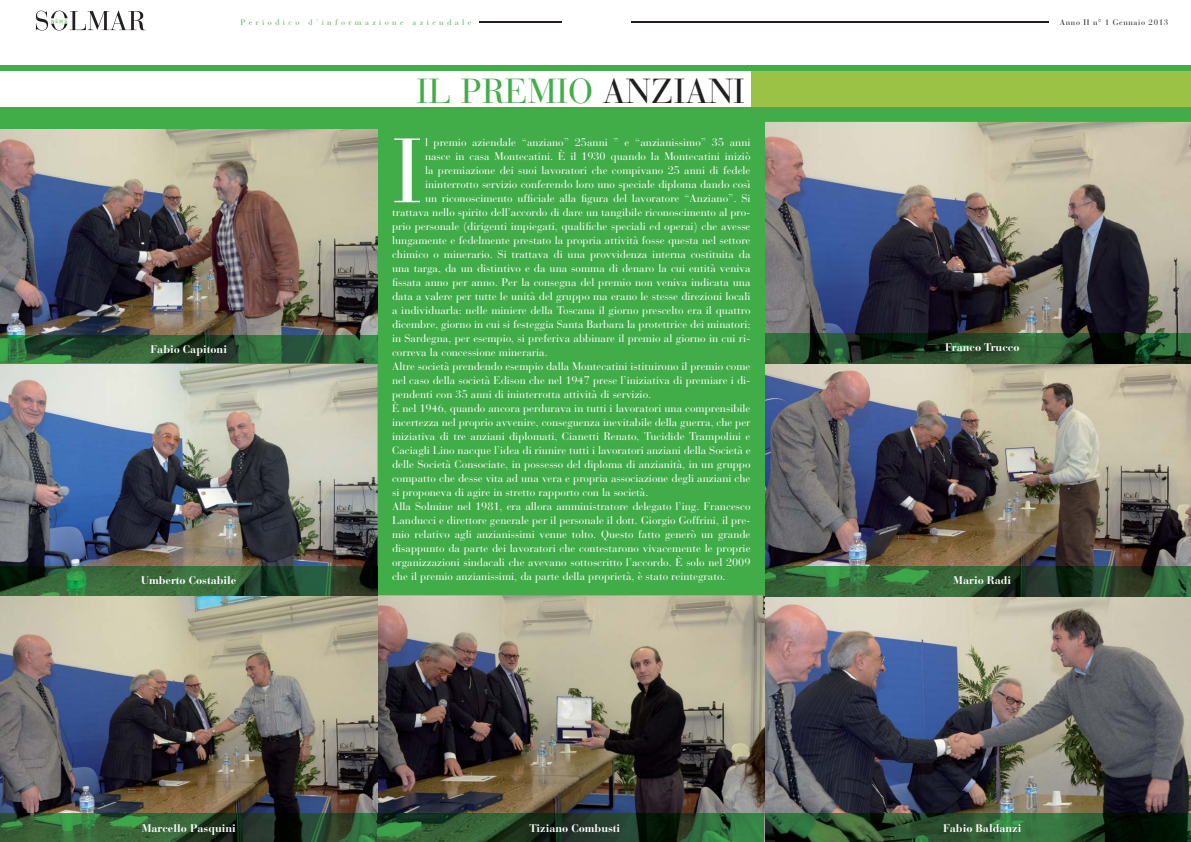
<style>
.page{position:relative;width:1191px;height:842px;background:#fff}
.page>*{position:absolute;margin:0;border:0;box-sizing:border-box;transform-origin:0 0}
.t1{font:90.5px "Bauer Bodoni";color:#fff}
.t2{font:34.5px "Bauer Bodoni";color:#41ad49}
.t3{font:11px "Bauer Bodoni";color:#fff}
.t4{font:700 11px "Bauer Bodoni";color:#fff}
.t5{font:8px "Bauer Bodoni";letter-spacing:.42em;color:#4cb748}
.t6{font:8px "Bauer Bodoni";letter-spacing:.08em;color:#231f20}
.t7{font:4.6px "Helvetica Neue";color:#4cb748}
.s1{color:#231f20}
</style>
<div class="page">
<hr style="left:479px;top:22px;width:83px;height:1px;background:#231f20">
<svg style="left:36px;top:11px;width:110px;height:20px"></svg>
<hr style="left:631px;top:22px;width:417px;height:1px;background:#231f20">
<div style="left:0;top:65px;width:1191px;height:751px;background:#41ad49"></div>
<div style="left:459px;top:71px;width:732px;height:36px;background:#9bc245"></div>
<img style="left:377px;top:595px;width:814px;height:247px">
<img style="left:0;top:130px;width:377px;height:684px">
<img style="left:765px;top:122px;width:426px;height:211px">
<img style="left:765px;top:333px;width:426px;height:234px">
<div style="left:0;top:71px;width:750px;height:36px;background:#fff"></div>
<svg style="left:0;top:336px;width:377px;height:28px;background:#2b5d35"></svg>
<img style="left:0;top:567px;width:377px;height:28px">
<img style="left:765px;top:567px;width:426px;height:30px">
<img style="left:0;top:814px;width:763px;height:28px">
<img style="left:765px;top:814px;width:426px;height:28px">
<p class="t5" style="left:240px;top:19px;width:232px">Periodico d’informazione aziendale</p>
<p class="t7" style="left:51px;top:18px;width:18px">NEWS</p>
<p class="t6" style="left:1059px;top:19px;width:110px">Anno II n° 1 Gennaio 2013</p>
<h2 class="t2" style="left:416px;top:77px;width:330px">IL PREMIO <span class="s1">ANZIANI</span></h2>
<h1 class="t1" style="left:392px;top:136px;width:32px">I</h1>
<p class="t3" style="left:425px;top:138px;width:327px">l premio aziendale “anziano” 25anni ” e “anzianissimo” 35 anni</p>
<p class="t3" style="left:425px;top:152px;width:327px">nasce in casa Montecatini. È il 1930 quando la Montecatini iniziò</p>
<p class="t3" style="left:425px;top:166px;width:327px">la premiazione dei suoi lavoratori che compivano 25 anni di fedele</p>
<p class="t3" style="left:425px;top:180px;width:327px">ininterrotto servizio conferendo loro uno speciale diploma dando così</p>
<p class="t3" style="left:425px;top:194px;width:327px">un riconoscimento ufficiale alla figura del lavoratore “Anziano”. Si</p>
<p class="t3" style="left:392px;top:208px;width:360px">trattava nello spirito dell’accordo di dare un tangibile riconoscimento al pro-</p>
<p class="t3" style="left:392px;top:222px;width:360px">prio personale (dirigenti impiegati, qualifiche speciali ed operai) che avesse</p>
<p class="t3" style="left:392px;top:236px;width:360px">lungamente e fedelmente prestato la propria attività fosse questa nel settore</p>
<p class="t3" style="left:392px;top:250px;width:360px">chimico o minerario. Si trattava di una provvidenza interna costituita da</p>
<p class="t3" style="left:392px;top:264px;width:360px">una targa, da un distintivo e da una somma di denaro la cui entità veniva</p>
<p class="t3" style="left:392px;top:278px;width:360px">fissata anno per anno. Per la consegna del premio non veniva indicata una</p>
<p class="t3" style="left:392px;top:292px;width:360px">data a valere per tutte le unità del gruppo ma erano le stesse direzioni locali</p>
<p class="t3" style="left:392px;top:306px;width:360px">a individuarla: nelle miniere della Toscana il giorno prescelto era il quattro</p>
<p class="t3" style="left:392px;top:320px;width:360px">dicembre, giorno in cui si festeggia Santa Barbara la protettrice dei minatori;</p>
<p class="t3" style="left:392px;top:334px;width:360px">in Sardegna, per esempio, si preferiva abbinare il premio al giorno in cui ri-</p>
<p class="t3" style="left:392px;top:348px;width:157px">correva la concessione mineraria.</p>
<p class="t3" style="left:392px;top:362px;width:360px">Altre società prendendo esempio dalla Montecatini istituirono il premio come</p>
<p class="t3" style="left:392px;top:376px;width:360px">nel caso della società Edison che nel 1947 prese l’iniziativa di premiare i di-</p>
<p class="t3" style="left:392px;top:390px;width:261px">pendenti con 35 anni di ininterrotta attività di servizio.</p>
<p class="t3" style="left:392px;top:404px;width:360px">È nel 1946, quando ancora perdurava in tutti i lavoratori una comprensibile</p>
<p class="t3" style="left:392px;top:418px;width:360px">incertezza nel proprio avvenire, conseguenza inevitabile della guerra, che per</p>
<p class="t3" style="left:392px;top:432px;width:360px">iniziativa di tre anziani diplomati, Cianetti Renato, Tucidide Trampolini e</p>
<p class="t3" style="left:392px;top:446px;width:360px">Caciagli Lino nacque l’idea di riunire tutti i lavoratori anziani della Società e</p>
<p class="t3" style="left:392px;top:460px;width:360px">delle Società Consociate, in possesso del diploma di anzianità, in un gruppo</p>
<p class="t3" style="left:392px;top:474px;width:360px">compatto che desse vita ad una vera e propria associazione degli anziani che</p>
<p class="t3" style="left:392px;top:488px;width:258px">si proponeva di agire in stretto rapporto con la società.</p>
<p class="t3" style="left:392px;top:502px;width:360px">Alla Solmine nel 1981, era allora amministratore delegato l’ing. Francesco</p>
<p class="t3" style="left:392px;top:516px;width:360px">Landucci e direttore generale per il personale il dott. Giorgio Goffrini, il pre-</p>
<p class="t3" style="left:392px;top:530px;width:360px">mio relativo agli anzianissimi venne tolto. Questo fatto generò un grande</p>
<p class="t3" style="left:392px;top:544px;width:360px">disappunto da parte dei lavoratori che contestarono vivacemente le proprie</p>
<p class="t3" style="left:392px;top:558px;width:360px">organizzazioni sindacali che avevano sottoscritto l’accordo. È solo nel 2009</p>
<p class="t3" style="left:392px;top:572px;width:335px">che il premio anzianissimi, da parte della proprietà, è stato reintegrato.</p>
<p class="t4" style="left:945px;top:343px;width:76px">Franco Trucco</p>
<p class="t4" style="left:150px;top:345px;width:78px">Fabio Capitoni</p>
<p class="t4" style="left:141px;top:576px;width:97px">Umberto Costabile</p>
<p class="t4" style="left:953px;top:576px;width:60px">Mario Radi</p>
<p class="t4" style="left:142px;top:824px;width:96px">Marcello Pasquini</p>
<p class="t4" style="left:529px;top:824px;width:92px">Tiziano Combusti</p>
<p class="t4" style="left:943px;top:824px;width:80px">Fabio Baldanzi</p>
</div>
